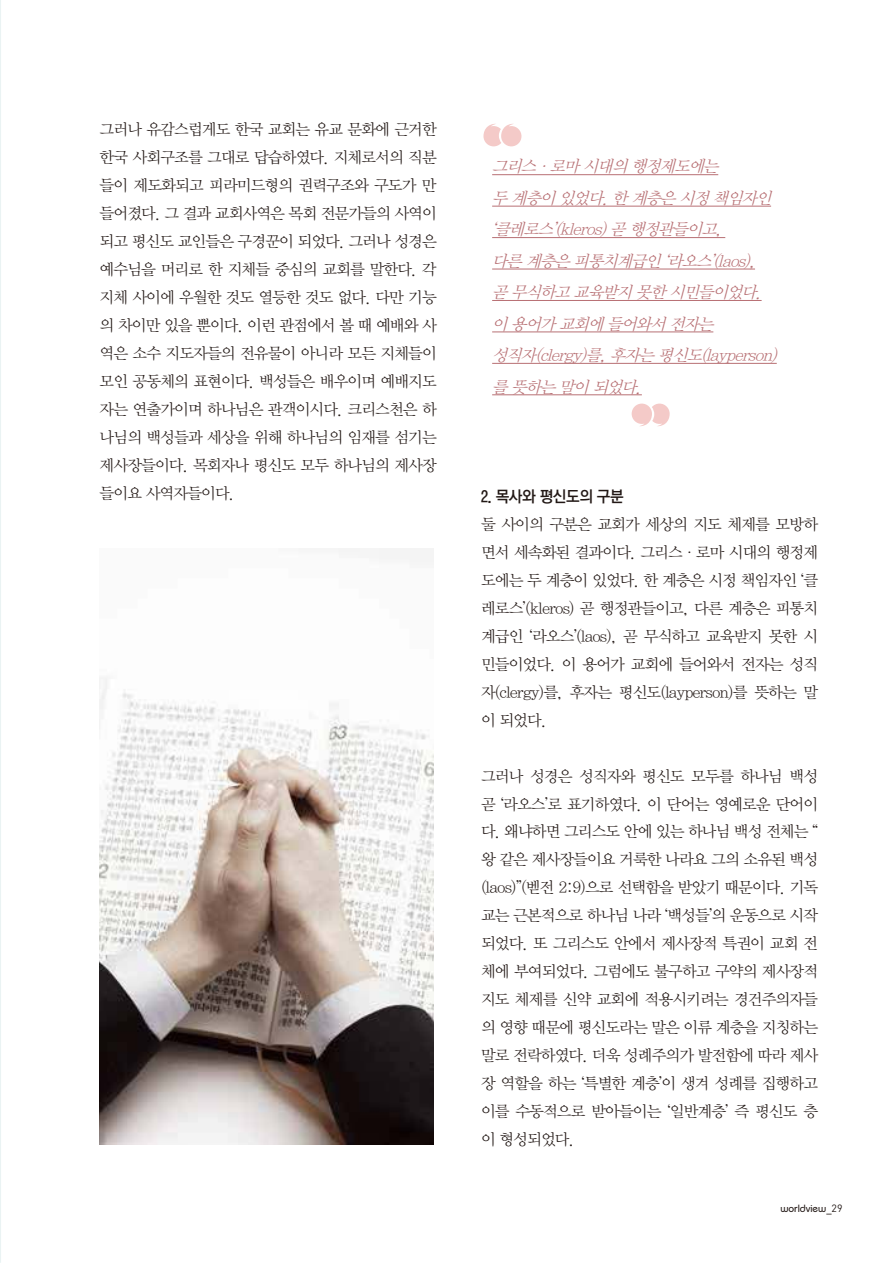
<style>
.page{position:relative;width:893px;height:1263px;background:#fff}
.page>*{position:absolute;margin:0;border:0;box-sizing:border-box;transform-origin:0 0}
.t1{font:italic 16.35px/31.5px "YDVY Mj O Std 32 KS Cms UHC H";letter-spacing:-.06em;color:#b87074}
.t2{font:15.75px/27.9px "YDVY Mj O Std 32 KS Cms UHC H";letter-spacing:-.06em;color:#221815;text-align:justify}
.t3{font:15.75px "YDVYGO Std 54 KS Cms UHC H";letter-spacing:-.03em;color:#221815}
.t4{font:500 10.5px "Bauhaus IT Cby BT";color:#221815}
.s1{font-family:"DIN";font-weight:400}
</style>
<div class="page">
<hr style="left:492px;top:174px;width:226px;height:1px;background:#b87074">
<hr style="left:492px;top:206px;width:279px;height:1px;background:#b87074">
<hr style="left:492px;top:237px;width:233px;height:1px;background:#b87074">
<hr style="left:492px;top:269px;width:263px;height:1px;background:#b87074">
<hr style="left:492px;top:300px;width:269px;height:1px;background:#b87074">
<hr style="left:492px;top:332px;width:221px;height:1px;background:#b87074">
<hr style="left:492px;top:363px;width:285px;height:1px;background:#b87074">
<hr style="left:492px;top:394px;width:150px;height:1px;background:#b87074">
<img style="left:100px;top:549px;width:334px;height:596px">
<svg style="left:483px;top:124px;width:38px;height:22px"></svg>
<svg style="left:632px;top:404px;width:38px;height:22px"></svg>
<p class="t2" style="left:100px;top:117px;width:339px">그러나 유감스럽게도 한국 교회는 유교 문화에 근거한 한국 사회구조를 그대로 답습하였다. 지체로서의 직분 들이 제도화되고 피라미드형의 권력구조와 구도가 만 들어졌다. 그 결과 교회사역은 목회 전문가들의 사역이 되고 평신도 교인들은 구경꾼이 되었다. 그러나 성경은 예수님을 머리로 한 지체들 중심의 교회를 말한다. 각 지체 사이에 우월한 것도 열등한 것도 없다. 다만 기능 의 차이만 있을 뿐이다. 이런 관점에서 볼 때 예배와 사 역은 소수 지도자들의 전유물이 아니라 모든 지체들이 모인 공동체의 표현이다. 백성들은 배우이며 예배지도 자는 연출가이며 하나님은 관객이시다. 크리스천은 하 나님의 백성들과 세상을 위해 하나님의 임재를 섬기는 제사장들이다. 목회자나 평신도 모두 하나님의 제사장 들이요 사역자들이다.</p>
<p class="t1" style="left:492px;top:152px;width:291px">그리스·로마 시대의 행정제도에는<br>두 계층이 있었다.한 계층은 시정 책임자인 ‘클레로스’(kleros)곧 행정관들이고,<br>다른 계층은 피통치계급인 ‘라오스’(laos), 곧 무식하고 교육받지 못한 시민들 이었다. 이 용어가 교회에 들어와서 전자는 성직자(clergy)를,후자는 평신도(layperson) 를 뜻하는 말이 되었다.</p>
<p class="t3" style="left:481px;top:489px;width:144px">2. 목사와 평신도의 구분</p>
<p class="t2" style="left:481px;top:511px;width:339px">둘 사이의 구분은 교회가 세상의 지도 체제를 모방하 면서 세속화된 결과이다. 그리스·로마 시대의 행정제 도에는 두 계층이 있었다. 한 계층은 시정 책임자인 ‘클 레로스’(kleros) 곧 행정관들이고, 다른 계층은 피통치 계급인 ‘라오스’(laos), 곧 무식하고 교육받지 못한 시 민들이었다. 이 용어가 교회에 들어와서 전자는 성직 자(clergy)를, 후자는 평신도(layperson)를 뜻하는 말 이 되었다.</p>
<p class="t2" style="left:481px;top:763px;width:339px">그러나 성경은 성직자와 평신도 모두를 하나님 백성 곧 ‘라오스’로 표기하였다. 이 단어는 영예로운 단어이 다. 왜냐하면 그리스도 안에 있는 하나님 백성 전체는 “ 왕 같은 제사장들이요 거룩한 나라요 그의 소유된 백성 (laos)”(벧전 2:9)으로 선택함을 받았기 때문이다. 기독 교는 근본적으로 하나님 나라 ‘백성들’의 운동으로 시작 되었다. 또 그리스도 안에서 제사장적 특권이 교회 전 체에 부여되었다. 그럼에도 불구하고 구약의 제사장적 지도 체제를 신약 교회에 적용시키려는 경건주의자들 의 영향 때문에 평신도라는 말은 이류 계층을 지칭하는 말로 전락하였다. 더욱 성례주의가 발전함에 따라 제사 장 역할을 하는 ‘특별한 계층’이 생겨 성례를 집행하고 이를 수동적으로 받아들이는 ‘일반계층’ 즉 평신도 층 이 형성되었다.</p>
<p class="t4" style="left:780px;top:1202px;width:64px">worldview_<span class="s1">29</span></p>
</div>
